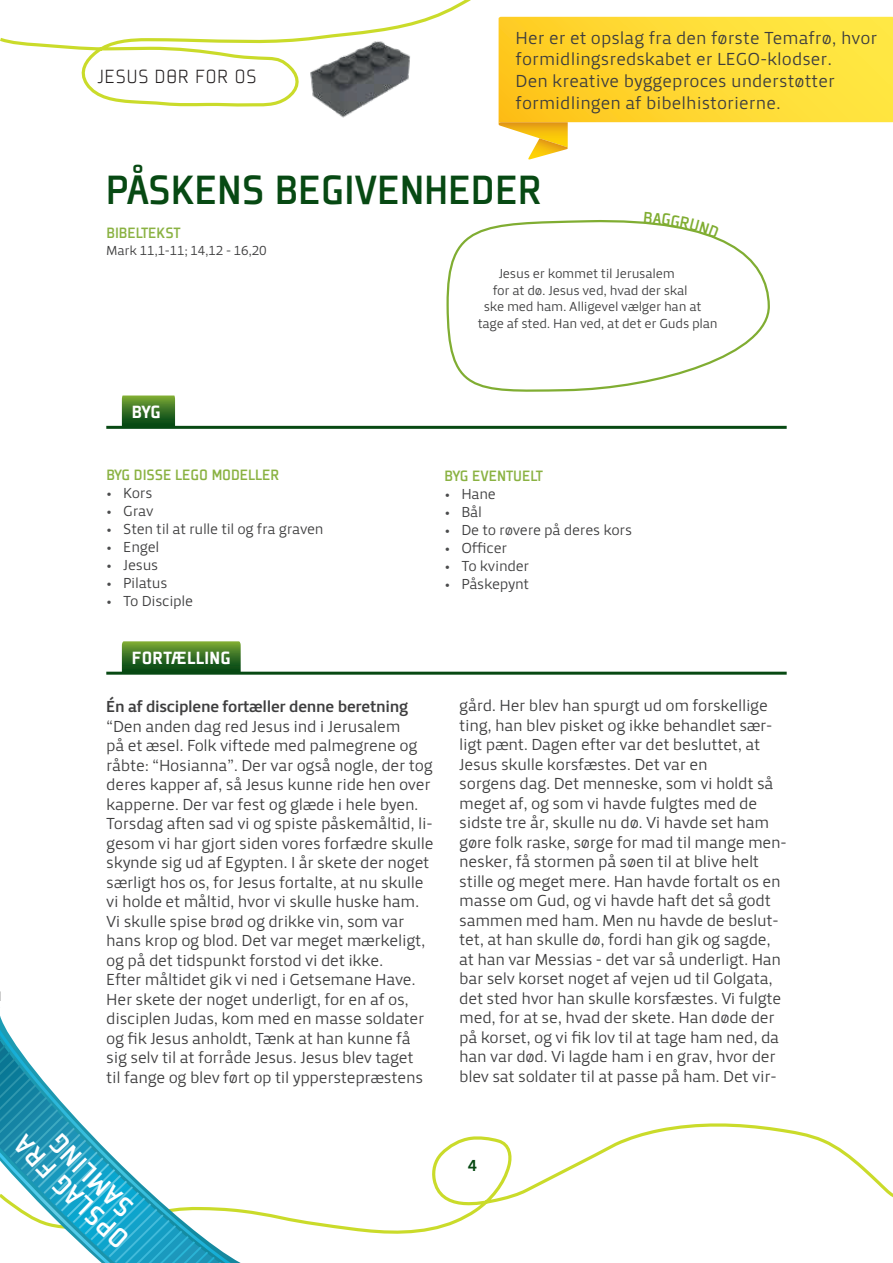
<style>
.page{position:relative;width:893px;height:1263px;background:#fff}
.page>*{position:absolute;margin:0;border:0;box-sizing:border-box;transform-origin:0 0}
.t1{font:500 45px "Plexes Pro";letter-spacing:-.005em;color:#074913}
.t2{font:300 21px "Plexes Pro";letter-spacing:.015em;color:#231f20}
.t3{font:900 19.5px "Plexes Pro";letter-spacing:.015em;color:#fff}
.t4{font:18px/21.6px "Priva One Pro";color:#3d3d3e}
.t5{font:16.5px/19.5px "Priva One Pro";letter-spacing:-.02em;color:#3e3e3f}
.t6{font:500 16.5px "Plexes Pro";letter-spacing:-.005em;color:#8ab242}
.t7{font:16.5px "Priva Three Pro";letter-spacing:-.02em;color:#3e3e3f}
.t8{font:16.5px "Priva Three Pro";color:#074913}
.t9{font:15px "Priva One Pro";letter-spacing:-.02em;color:#3e3e3f}
.t10{font:13.5px "Priva One Pro";letter-spacing:-.02em;color:#3e3e3f}
.s1{color:#4b4c4d}
</style>
<div class="page">
<svg style="left:241px;top:1123px;width:652px;height:111px"></svg>
<svg style="left:0;top:0;width:471px;height:107px"></svg>
<hr style="left:106px;top:672px;width:681px;height:3px;background:#074913">
<svg style="left:122px;top:641px;width:119px;height:31px;background:#3d7527"></svg>
<hr style="left:106px;top:426px;width:681px;height:3px;background:#074913">
<svg style="left:122px;top:395px;width:53px;height:31px;background:#3e7627"></svg>
<svg style="left:446px;top:220px;width:324px;height:172px"></svg>
<img style="left:305px;top:32px;width:121px;height:86px">
<svg style="left:499px;top:17px;width:394px;height:142px"></svg>
<svg style="left:644px;top:220px;width:75px;height:18px"></svg>
<svg style="left:0;top:1038px;width:222px;height:225px"></svg>
<p class="t2" style="left:98px;top:62px;width:161px">JESUS DØR FOR OS</p>
<p class="t4" style="left:516px;top:27px;width:363px">Her er et opslag fra den første Temafrø, hvor formidlingsredskabet er LEGO-klodser.<br>Den kreative byggeproces understøtter formidlingen af bibelhistorierne.</p>
<h1 class="t1" style="left:106px;top:163px;width:438px">PÅSKENS BEGIVENHEDER</h1>
<p class="t6" style="left:106px;top:223px;width:76px">BIBELTEKST</p>
<p class="t10" style="left:106px;top:242px;width:162px">Mark 11,1-11; 14,12 - 16,20</p>
<p class="t10" style="left:499px;top:265px;width:178px">Jesus er kommet til Jerusalem</p>
<p class="t10" style="left:493px;top:282px;width:197px">for at dø. Jesus ved, hvad der skal</p>
<p class="t10" style="left:484px;top:298px;width:219px">ske med ham. Alligevel vælger han at</p>
<p class="t10" style="left:478px;top:315px;width:242px">tage af sted. Han ved, at det er Guds plan</p>
<p class="t3" style="left:132px;top:400px;width:30px">BYG</p>
<p class="t6" style="left:106px;top:465px;width:175px">BYG DISSE LEGO MODELLER</p>
<p class="t9" style="left:106px;top:483px;width:48px"><span class="s1">•</span> Kors</p>
<p class="t9" style="left:106px;top:501px;width:49px"><span class="s1">•</span> Grav</p>
<p class="t9" style="left:106px;top:519px;width:219px"><span class="s1">•</span> Sten til at rulle til og fra graven</p>
<p class="t9" style="left:106px;top:537px;width:55px"><span class="s1">•</span> Engel</p>
<p class="t9" style="left:106px;top:555px;width:53px"><span class="s1">•</span> Jesus</p>
<p class="t9" style="left:106px;top:573px;width:63px"><span class="s1">•</span> Pilatus</p>
<p class="t9" style="left:106px;top:591px;width:88px"><span class="s1">•</span> To Disciple</p>
<p class="t6" style="left:445px;top:465px;width:100px">BYG EVENTUELT</p>
<p class="t9" style="left:444px;top:484px;width:53px"><span class="s1">•</span> Hane</p>
<p class="t9" style="left:444px;top:502px;width:39px"><span class="s1">•</span> Bål</p>
<p class="t9" style="left:444px;top:520px;width:189px"><span class="s1">•</span> De to røvere på deres kors</p>
<p class="t9" style="left:444px;top:538px;width:64px"><span class="s1">•</span> Officer</p>
<p class="t9" style="left:444px;top:556px;width:86px"><span class="s1">•</span> To kvinder</p>
<p class="t9" style="left:444px;top:574px;width:86px"><span class="s1">•</span> Påskepynt</p>
<p class="t3" style="left:132px;top:645px;width:100px">FORTÆLLING</p>
<p class="t7" style="left:106px;top:696px;width:303px">Én af disciplene fortæller denne beretning</p>
<p class="t5" style="left:106px;top:716px;width:329px">“Den anden dag red Jesus ind i Jerusalem<br>på et æsel. Folk viftede med palmegrene og råbte: “Hosianna”. Der var også nogle, der tog deres kapper af, så Jesus kunne ride hen over kapperne. Der var fest og glæde i hele byen.<br>Torsdag aften sad vi og spiste påskemåltid, li&shy;gesom vi har gjort siden vores forfædre skulle skynde sig ud af Egypten. I år skete der noget særligt hos os, for Jesus fortalte, at nu skulle vi holde et måltid, hvor vi skulle huske ham.<br>Vi skulle spise brød og drikke vin, som var hans krop og blod. Det var meget mærkeligt, og på det tidspunkt forstod vi det ikke.<br>Efter måltidet gik vi ned i Getsemane Have.<br>Her skete der noget underligt, for en af os, disciplen Judas, kom med en masse soldater og fik Jesus anholdt, Tænk at han kunne få sig selv til at forråde Jesus. Jesus blev taget<br>til fange og blev ført op til ypperstepræstens</p>
<p class="t5" style="left:459px;top:696px;width:329px">gård. Her blev han spurgt ud om forskellige ting, han blev pisket og ikke behandlet sær&shy;ligt pænt. Dagen efter var det besluttet, at Jesus skulle korsfæstes. Det var en<br>sorgens dag. Det menneske, som vi holdt så meget af, og som vi havde fulgtes med de sidste tre år, skulle nu dø. Vi havde set ham gøre folk raske, sørge for mad til mange men&shy;nesker, få stormen på søen til at blive helt stille og meget mere. Han havde fortalt os en masse om Gud, og vi havde haft det så godt sammen med ham. Men nu havde de beslut&shy;tet, at han skulle dø, fordi han gik og sagde, at han var Messias - det var så underligt. Han bar selv korset noget af vejen ud til Golgata, det sted hvor han skulle korsfæstes. Vi fulgte med, for at se, hvad der skete. Han døde der på korset, og vi fik lov til at tage ham ned, da han var død. Vi lagde ham i en grav, hvor der blev sat soldater til at passe på ham. Det vir-</p>
<p class="t8" style="left:468px;top:1155px;width:11px">4</p>
</div>
